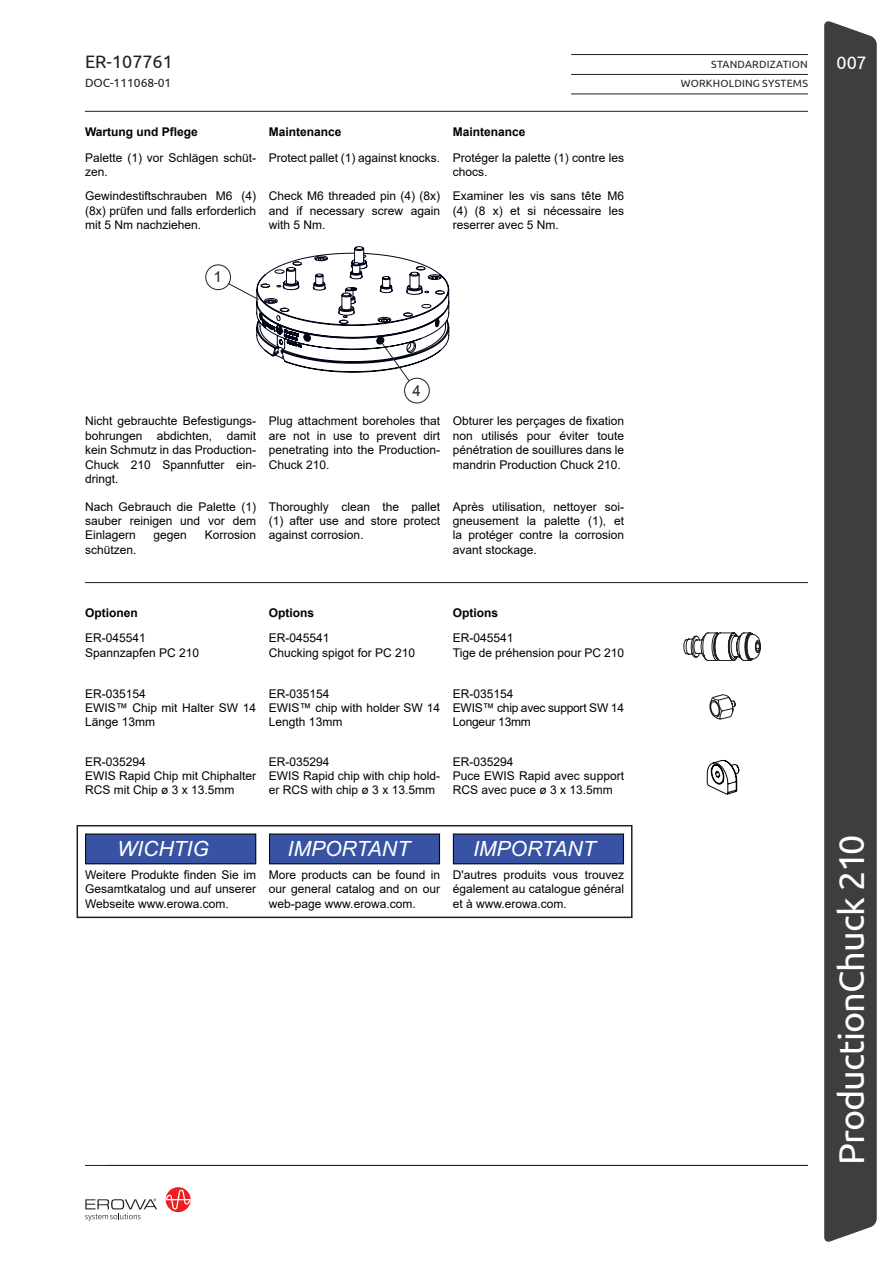
<style>
.page{position:relative;width:893px;height:1263px;background:#fff}
.page>*{position:absolute;margin:0;border:0;box-sizing:border-box;transform-origin:0 0}
.t1{font:36px "Ubuntu";letter-spacing:-.025em;color:#fff}
.t2{font:italic 21px "Arial";color:#fff}
.t3{font:18px "Ubuntu";color:#231f20}
.t4{font:18px "Ubuntu";color:#fff}
.t5{font:15px "Arial";color:#231f20}
.t6{font:12px/14.4px "Arial";color:#000001;text-align:justify}
.t7{font:700 12px "Arial";color:#000001}
.t8{font:12px/14.4px "Arial";letter-spacing:-.02em;color:#000001}
.t9{font:12px "Ubuntu";color:#231f20}
.t10{font:10.8px "ISOCPEUR";color:#231f20}
.t11{font:10.5px "Ubuntu";letter-spacing:.02em;color:#231f20}
</style>
<div class="page">
<div style="left:824px;top:21px;width:53px;height:1221px;background:#3e3e3f"></div>
<hr style="left:571px;top:54px;width:237px;height:1px;background:#231f20">
<hr style="left:571px;top:74px;width:237px;height:1px;background:#231f20">
<hr style="left:571px;top:94px;width:237px;height:1px;background:#231f20">
<hr style="left:85px;top:1165px;width:723px;height:1px;background:#231f20">
<hr style="left:85px;top:111px;width:723px;height:1px;background:#231f20">
<svg style="left:85px;top:1187px;width:106px;height:34px"></svg>
<div style="left:404px;top:378px;width:26px;height:25px;border:1px solid #231f20;border-radius:50%"></div>
<hr style="left:475px;top:241px;width:1px;height:136px;background:#000516">
<div style="left:205px;top:264px;width:26px;height:26px;border:1px solid #231f20;border-radius:50%"></div>
<svg style="left:227px;top:246px;width:223px;height:136px"></svg>
<hr style="left:85px;top:582px;width:723px;height:1px;background:#231f20">
<svg style="left:683px;top:632px;width:78px;height:29px"></svg>
<svg style="left:709px;top:694px;width:27px;height:26px"></svg>
<svg style="left:706px;top:759px;width:34px;height:36px"></svg>
<div style="left:77px;top:825px;width:555px;height:93px;border:2px solid #231f20"></div>
<div style="left:86px;top:834px;width:170px;height:30px;background:#3853a3"></div>
<div style="left:85px;top:833px;width:171px;height:31px;border:1px solid #0e0b11"></div>
<div style="left:453px;top:834px;width:170px;height:30px;background:#3853a3"></div>
<div style="left:453px;top:833px;width:171px;height:31px;border:1px solid #0e0b11"></div>
<div style="left:269px;top:834px;width:170px;height:30px;background:#3853a3"></div>
<div style="left:269px;top:833px;width:171px;height:31px;border:1px solid #0e0b11"></div>
<h3 class="t3" style="left:85px;top:51px;width:89px">ER-107761</h3>
<p class="t9" style="left:85px;top:76px;width:88px">DOC-111068-01</p>
<p class="t7" style="left:85px;top:124px;width:114px">Wartung und Pflege</p>
<p class="t6" style="left:85px;top:150px;width:173px">Palette (1) vor Schlägen schüt&shy;zen.</p>
<p class="t6" style="left:85px;top:189px;width:173px">Gewindestiftschrauben M6 (4) (8x) prüfen und falls erforderlich mit 5 Nm nachziehen.</p>
<p class="t7" style="left:269px;top:124px;width:74px">Maintenance</p>
<p class="t6" style="left:269px;top:150px;width:173px">Protect pallet (1) against knocks.</p>
<p class="t6" style="left:269px;top:189px;width:173px">Check M6 threaded pin (4) (8x) and if necessary screw again with 5 Nm.</p>
<p class="t7" style="left:453px;top:124px;width:74px">Maintenance</p>
<p class="t6" style="left:453px;top:150px;width:173px">Protéger la palette (1) contre les chocs.</p>
<p class="t6" style="left:453px;top:189px;width:173px">Examiner les vis sans tête M6 (4) (8 x) et si nécessaire les reserrer avec 5 Nm.</p>
<p class="t5" style="left:214px;top:267px;width:10px">1</p>
<p class="t5" style="left:413px;top:381px;width:10px">4</p>
<p class="t6" style="left:85px;top:414px;width:173px">Nicht gebrauchte Befestigungs&shy;bohrungen abdichten, damit kein Schmutz in das Production-Chuck 210 Spannfutter ein&shy;dringt.</p>
<p class="t6" style="left:269px;top:414px;width:173px">Plug attachment boreholes that are not in use to prevent dirt penetrating into the Production-Chuck 210.</p>
<p class="t10" style="left:250px;top:454px;width:29px">109656</p>
<p class="t6" style="left:85px;top:499px;width:173px">Nach Gebrauch die Palette (1) sauber reinigen und vor dem Einlagern</p>
<p class="t6" style="left:269px;top:499px;width:173px">Thoroughly clean the pallet (1) after use and store protect against corrosion.</p>
<p class="t6" style="left:154px;top:528px;width:35px">gegen</p>
<p class="t6" style="left:205px;top:528px;width:53px">Korrosion</p>
<p class="t10" style="left:255px;top:533px;width:29px">108360</p>
<p class="t6" style="left:85px;top:542px;width:53px">schützen.</p>
<p class="t6" style="left:453px;top:414px;width:173px">Obturer les perçages de fixation non utilisés pour éviter toute pénétration de souillures dans le mandrin Production Chuck 210.</p>
<p class="t6" style="left:453px;top:499px;width:173px">Après utilisation, nettoyer soi&shy;gneusement la palette (1), et la protéger contre la corrosion avant stockage.</p>
<p class="t7" style="left:85px;top:604px;width:54px">Optionen</p>
<p class="t6" style="left:85px;top:631px;width:116px">ER-045541<br>Spannzapfen PC 210</p>
<p class="t7" style="left:269px;top:604px;width:47px">Options</p>
<p class="t6" style="left:269px;top:631px;width:148px">ER-045541<br>Chucking spigot for PC 210</p>
<p class="t10" style="left:256px;top:607px;width:31px">000977</p>
<p class="t7" style="left:453px;top:604px;width:47px">Options</p>
<p class="t6" style="left:453px;top:631px;width:173px">ER-045541<br>Tige de préhension pour PC 210</p>
<p class="t6" style="left:85px;top:686px;width:173px;text-align:left">ER-035154<br>EWIS™ Chip mit Halter SW 14<br>Länge 13mm</p>
<p class="t6" style="left:269px;top:686px;width:173px;text-align:left">ER-035154<br>EWIS™ chip with holder SW 14<br>Length 13mm</p>
<p class="t8" style="left:453px;top:686px;width:173px">ER-035154<br>EWIS™ chip avec support SW 14<br>Longeur 13mm</p>
<p class="t6" style="left:85px;top:754px;width:173px;text-align:left">ER-035294<br>EWIS Rapid Chip mit Chiphalter<br>RCS mit Chip ø 3 x 13.5mm</p>
<p class="t6" style="left:269px;top:754px;width:173px;text-align:left">ER-035294<br>EWIS Rapid chip with chip hold&shy;er RCS with chip ø 3 x 13.5mm</p>
<p class="t6" style="left:453px;top:754px;width:173px;text-align:left">ER-035294<br>Puce EWIS Rapid avec support<br>RCS avec puce ø 3 x 13.5mm</p>
<h2 class="t2" style="left:117px;top:835px;width:93px">WICHTIG</h2>
<p class="t6" style="left:85px;top:867px;width:173px">Weitere Produkte finden Sie im Gesamtkatalog und auf unserer Webseite www.erowa.com.</p>
<h2 class="t2" style="left:288px;top:835px;width:124px">IMPORTANT</h2>
<p class="t6" style="left:269px;top:867px;width:173px">More products can be found in our general catalog and on our web-page www.erowa.com.</p>
<h2 class="t2" style="left:473px;top:835px;width:124px">IMPORTANT</h2>
<p class="t6" style="left:453px;top:867px;width:173px">D'autres produits vous trouvez également au catalogue général et à www.erowa.com.</p>
<p class="t11" style="left:711px;top:58px;width:98px">STANDARDIZATION</p>
<h3 class="t4" style="left:836px;top:52px;width:32px">007</h3>
<p class="t11" style="left:681px;top:77px;width:128px">WORKHOLDING SYSTEMS</p>
<h1 class="t1" style="left:830px;top:1165px;width:332px;rotate:-90deg">ProductionChuck 210</h1>
</div>
